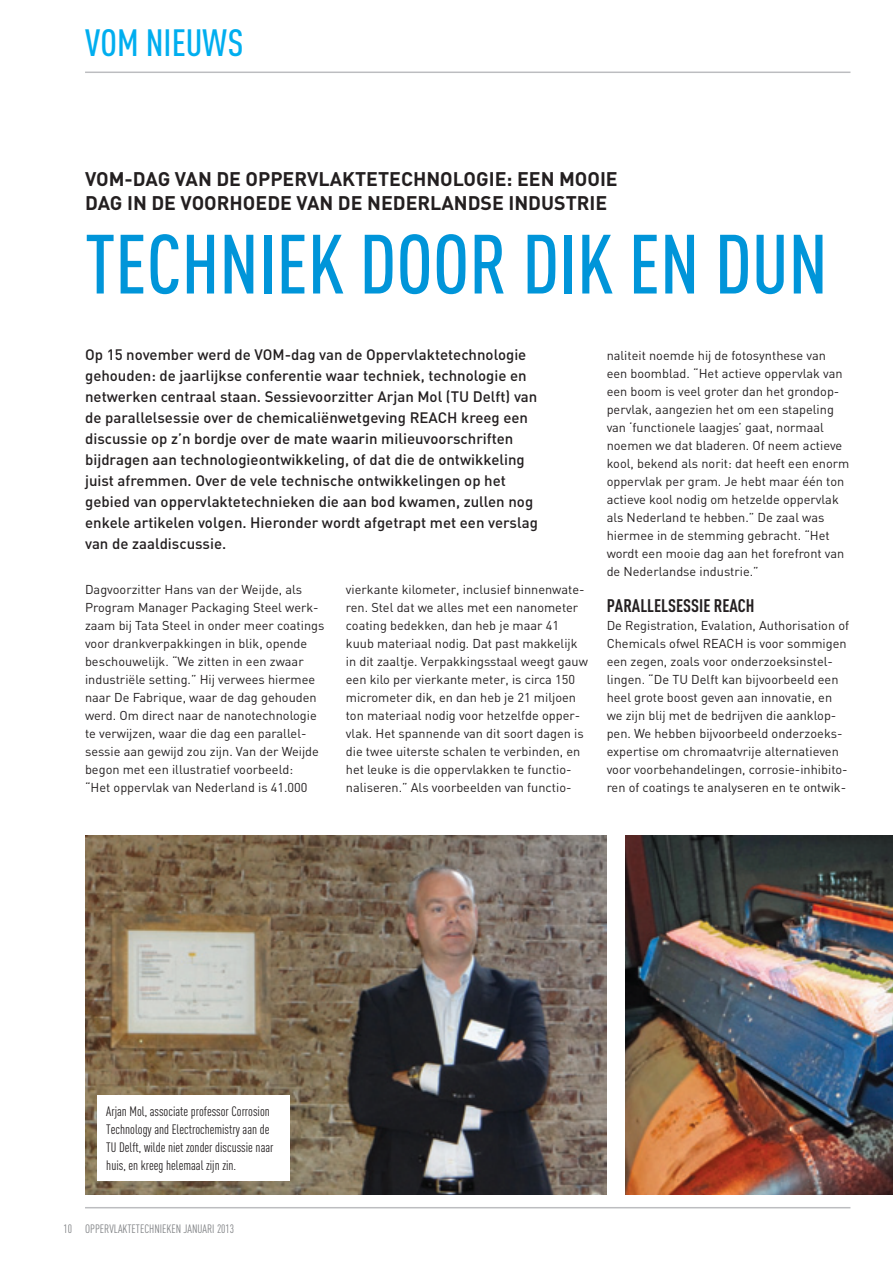
<style>
.page{position:relative;width:893px;height:1263px;background:#fff}
.page>*{position:absolute;margin:0;border:0;box-sizing:border-box;transform-origin:0 0}
.kop{font:500 82.5px "DIN Cond";color:#0095d9}
.t1{font:500 37.5px "DIN Cond";color:#00aeef}
.chapeau{font:700 19.5px/23.4px "DIN";color:#231f20}
.tussenkop{font:700 18px "DIN Cond";color:#231f20}
.intro{font:500 15px/21px "DIN";color:#231f20}
.bijschrift{font:13.5px/18px "DIN Cond";color:#231f20}
.plat_din{font:12.75px/18px "DIN";color:#231f20}
.t2{font:12px "DIN Cond";color:#808285}
</style>
<div class="page">
<hr style="left:85px;top:1207px;width:765px;height:1px;background:#bcbdc0">
<hr style="left:85px;top:72px;width:765px;height:1px;background:#bcbdc0">
<img style="left:85px;top:836px;width:522px;height:359px">
<img style="left:625px;top:836px;width:268px;height:359px">
<div style="left:98px;top:1095px;width:192px;height:85px;background:#fff"></div>
<p class="t1" style="left:85px;top:20px;width:160px">VOM NIEUWS</p>
<p class="chapeau" style="left:85px;top:167px;width:534px">VOM-DAG VAN DE OPPERVLAKTETECHNOLOGIE: EEN MOOIE<br>DAG IN DE VOORHOEDE VAN DE NEDERLANDSE INDUSTRIE</p>
<p class="kop" style="left:85px;top:215px;width:744px">TECHNIEK DOOR DIK EN DUN</p>
<p class="intro" style="left:85px;top:344px;width:454px">Op 15 november werd de VOM-dag van de Oppervlaktetechnologie gehouden: de jaarlijkse conferentie waar techniek, technologie en netwerken centraal staan. Sessievoorzitter Arjan Mol (TU Delft) van de parallelsessie over de chemicaliënwetgeving REACH kreeg een discussie op z’n bordje over de mate waarin milieuvoorschriften bijdragen aan technologieontwikkeling, of dat die de ontwikkeling juist afremmen. Over de vele technische ontwikkelingen op het gebied van oppervlaktetechnieken die aan bod kwamen, zullen nog enkele artikelen volgen. Hieronder wordt afgetrapt met een verslag van de zaaldiscussie.</p>
<p class="plat_din" style="left:85px;top:580px;width:241px">Dagvoorzitter Hans van der Weijde, als Program Manager Packaging Steel werk&shy;zaam bij Tata Steel in onder meer coatings voor drankverpakkingen in blik, opende beschouwelijk. “We zitten in een zwaar industriële setting.” Hij verwees hiermee naar De Fabrique, waar de dag gehouden werd. Om direct naar de nanotechnologie te verwijzen, waar die dag een parallel&shy;sessie aan gewijd zou zijn. Van der Weijde begon met een illustratief voorbeeld:<br>“Het oppervlak van Nederland is 41.000</p>
<p class="plat_din" style="left:346px;top:580px;width:244px">vierkante kilometer, inclusief binnenwate&shy;ren. Stel dat we alles met een nanometer coating bedekken, dan heb je maar 41 kuub materiaal nodig. Dat past makkelijk in dit zaaltje. Verpakkingsstaal weegt gauw een kilo per vierkante meter, is circa 150 micrometer dik, en dan heb je 21 miljoen ton materiaal nodig voor hetzelfde opper&shy;vlak. Het spannende van dit soort dagen is die twee uiterste schalen te verbinden, en het leuke is die oppervlakken te functio&shy;naliseren.” Als voorbeelden van functio-</p>
<p class="plat_din" style="left:607px;top:346px;width:244px">naliteit noemde hij de fotosynthese van een boomblad. “Het actieve oppervlak van een boom is veel groter dan het grondop&shy;pervlak, aangezien het om een stapeling van ‘functionele laagjes’ gaat, normaal noemen we dat bladeren. Of neem actieve kool, bekend als norit: dat heeft een enorm oppervlak per gram. Je hebt maar één ton actieve kool nodig om hetzelde oppervlak als Nederland te hebben.” De zaal was hiermee in de stemming gebracht. “Het wordt een mooie dag aan het forefront van de Nederlandse industrie.”</p>
<p class="tussenkop" style="left:607px;top:595px;width:149px">PARALLELSESSIE REACH</p>
<p class="plat_din" style="left:607px;top:616px;width:244px">De Registration, Evalation, Authorisation of Chemicals ofwel REACH is voor sommigen een zegen, zoals voor onderzoeksinstel&shy;lingen. “De TU Delft kan bijvoorbeeld een heel grote boost geven aan innovatie, en we zijn blij met de bedrijven die aanklop&shy;pen. We hebben bijvoorbeeld onderzoeks&shy;expertise om chromaatvrije alternatieven voor voorbehandelingen, corrosie-inhibito&shy;ren of coatings te analyseren en te ontwik-</p>
<p class="bijschrift" style="left:106px;top:1102px;width:169px">Arjan Mol, associate professor Corrosion Technology and Electrochemistry aan de TU Delft, wilde niet zonder discussie naar huis, en kreeg helemaal zijn zin.</p>
<p class="t2" style="left:64px;top:1221px;width:172px">10 OPPERVLAKTETECHNIEKEN JANUARI 2013</p>
</div>
